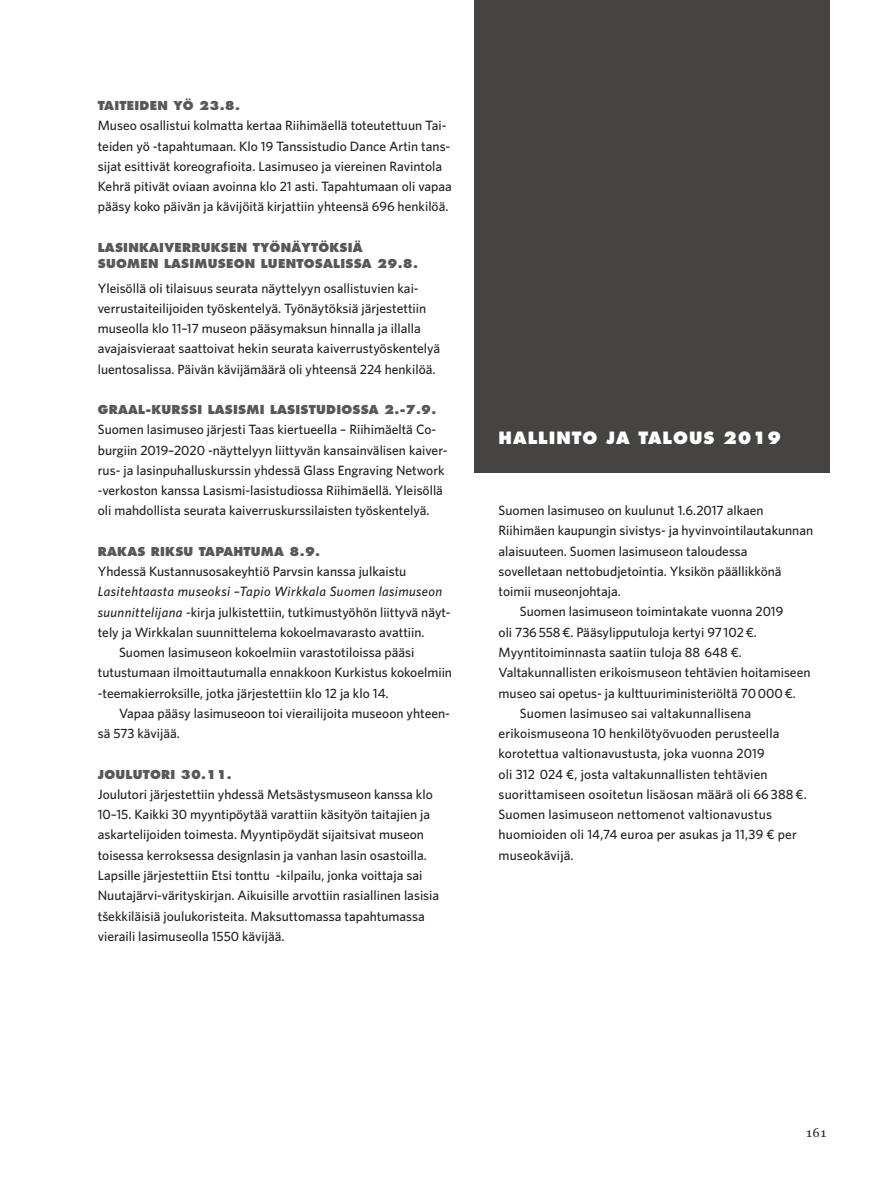
<style>
.page{position:relative;width:893px;height:1191px;background:#fff}
.page>*{position:absolute;margin:0;border:0;box-sizing:border-box;transform-origin:0 0}
.t1{font:800 16.5px "Futura";letter-spacing:.06em;color:#fff}
.t2{font:500 13.5px/20.2px "Whitney";color:#231f20}
.t3{font:italic 500 13.5px "Whitney";letter-spacing:.03em;color:#231f20}
.t4{font:13.5px "Arnhem Blond";color:#231f20}
.t5{font:800 12px "Futura";letter-spacing:.02em;color:#57585a}
.s1{font-style:italic}
</style>
<div class="page">
<div style="left:474px;top:0;width:355px;height:472px;background:#464442"></div>
<p class="t5" style="left:98px;top:98px;width:15px">TAITEI</p>
<p class="t5" style="left:140px;top:98px;width:20px">DEN</p>
<p class="t5" style="left:173px;top:98px;width:68px">YÖ 23.8.</p>
<p class="t2" style="left:98px;top:115px;width:356px">Museo osallistui kolmatta kertaa Riihimäellä toteutettuun Tai&shy;teiden yö -tapahtumaan. Klo 19 Tanssistudio Dance Artin tans&shy;sijat esittivät koreografioita. Lasimuseo ja viereinen Ravintola Kehrä pitivät oviaan avoinna klo 21 asti. Tapahtumaan oli vapaa pääsy koko päivän ja kävijöitä kirjattiin yhteensä 696 henkilöä.</p>
<p class="t5" style="left:98px;top:240px;width:18px">LASINKAIVERRUKSEN</p>
<p class="t5" style="left:253px;top:240px;width:39px">TYÖNÄYT</p>
<p class="t5" style="left:318px;top:240px;width:21px">ÖKSIÄ</p>
<p class="t5" style="left:98px;top:256px;width:20px">SUOMEN</p>
<p class="t5" style="left:164px;top:256px;width:10px">LASIMUSEON</p>
<p class="t5" style="left:261px;top:256px;width:10px">LUENTOSALISSA</p>
<p class="t5" style="left:377px;top:256px;width:42px">29.8.</p>
<p class="t2" style="left:98px;top:277px;width:344px">Yleisöllä oli tilaisuus seurata näyttelyyn osallistuvien kai&shy;verrustaiteilijoiden työskentelyä. Työnäytöksiä järjestettiin museolla klo 11–17 museon pääsymaksun hinnalla ja illalla avajaisvieraat saattoivat hekin seurata kaiverrustyöskentelyä luentosalissa. Päivän kävijämäärä oli yhteensä 224 henkilöä.</p>
<p class="t5" style="left:98px;top:402px;width:21px">GRAAL</p>
<p class="t5" style="left:145px;top:402px;width:16px">-KURSSI</p>
<p class="t5" style="left:208px;top:402px;width:17px">LASISMI</p>
<p class="t5" style="left:270px;top:402px;width:9px">LASISTU</p>
<p class="t5" style="left:326px;top:402px;width:20px">DIOSSA</p>
<p class="t5" style="left:384px;top:402px;width:54px">2.-7.9.</p>
<p class="t2" style="left:98px;top:419px;width:351px">Suomen lasimuseo järjesti Taas kiertueella – Riihimäeltä Co&shy;burgiin 2019–2020 -näyttelyyn liittyvän kansainvälisen kaiver&shy;rus- ja lasinpuhalluskurssin yhdessä Glass Engraving Network -verkoston kanssa Lasismi-lasistudiossa Riihimäellä. Yleisöllä oli mahdollista seurata kaiverruskurssilaisten työskentelyä.</p>
<p class="t5" style="left:98px;top:544px;width:20px">RAKAS</p>
<p class="t5" style="left:151px;top:544px;width:19px">RIKSU</p>
<p class="t5" style="left:199px;top:544px;width:36px">TA PAHTUMA</p>
<p class="t5" style="left:290px;top:544px;width:32px">8.9.</p>
<p class="t2" style="left:98px;top:561px;width:310px">Yhdessä Kustannusosakeyhtiö Parvsin kanssa julkaistu</p>
<p class="t3" style="left:98px;top:583px;width:346px">Lasitehtaasta museoksi –Tapio Wirkkala Suomen lasimuseon</p>
<p class="t2" style="left:98px;top:601px;width:354px"><span class="s1">suunnittelijana</span> -kirja julkistettiin, tutkimustyöhön liittyvä näyt-</p>
<p class="t2" style="left:98px;top:622px;width:328px">tely ja Wirkkalan suunnittelema kokoelmavarasto avattiin.</p>
<p class="t2" style="left:119px;top:642px;width:297px">Suomen lasimuseon kokoelmiin varastotiloissa pääsi</p>
<p class="t2" style="left:98px;top:662px;width:356px">tutustumaan ilmoittautumalla ennakkoon Kurkistus kokoelmiin</p>
<p class="t2" style="left:98px;top:682px;width:292px">-teemakierroksille, jotka järjestettiin klo 12 ja klo 14.</p>
<p class="t2" style="left:119px;top:703px;width:332px">Vapaa pääsy lasimuseoon toi vierailijoita museoon yhteen-</p>
<p class="t2" style="left:98px;top:723px;width:84px">sä 573 kävijää.</p>
<p class="t5" style="left:98px;top:766px;width:10px">JOULUTORI</p>
<p class="t5" style="left:181px;top:766px;width:53px">30.11.</p>
<p class="t2" style="left:98px;top:784px;width:343px">Joulutori järjestettiin yhdessä Metsästysmuseon kanssa klo 10–15. Kaikki 30 myyntipöytää varattiin käsityön taitajien ja askartelijoiden toimesta. Myyntipöydät sijaitsivat museon toisessa kerroksessa designlasin ja vanhan lasin osastoilla.<br>Lapsille järjestettiin Etsi tonttu -kilpailu, jonka voittaja sai Nuutajärvi-värityskirjan. Aikuisille arvottiin rasiallinen lasisia tšekkiläisiä joulukoristeita. Maksuttomassa tapahtumassa vieraili lasimuseolla 1550 kävijää.</p>
<p class="t1" style="left:499px;top:428px;width:284px">HALLINTO JA TALOUS 2019</p>
<p class="t2" style="left:499px;top:500px;width:267px">Suomen lasimuseo on kuulunut 1.6.2017 alkaen</p>
<p class="t2" style="left:499px;top:520px;width:316px">Riihimäen kaupungin sivistys- ja hyvinvointilautakunnan</p>
<p class="t2" style="left:499px;top:540px;width:251px">alaisuuteen. Suomen lasimuseon taloudessa</p>
<p class="t2" style="left:499px;top:561px;width:285px">sovelletaan nettobudjetointia. Yksikön päällikkönä</p>
<p class="t2" style="left:499px;top:581px;width:124px">toimii museonjohtaja.</p>
<p class="t2" style="left:520px;top:601px;width:265px">Suomen lasimuseon toimintakate vuonna 2019</p>
<p class="t2" style="left:499px;top:621px;width:260px">oli 736 558 €. Pääsylipputuloja kertyi 97 102 €.</p>
<p class="t2" style="left:499px;top:642px;width:245px">Myyntitoiminnasta saatiin tuloja 88 648 €.</p>
<p class="t2" style="left:499px;top:662px;width:313px">Valtakunnallisten erikoismuseon tehtävien hoitamiseen</p>
<p class="t2" style="left:499px;top:682px;width:299px">museo sai opetus- ja kulttuuriministeriöltä 70 000 €.</p>
<p class="t2" style="left:520px;top:702px;width:233px">Suomen lasimuseo sai valtakunnallisena</p>
<p class="t2" style="left:499px;top:723px;width:282px">erikoismuseona 10 henkilötyövuoden perusteella</p>
<p class="t2" style="left:499px;top:743px;width:268px">korotettua valtionavustusta, joka vuonna 2019</p>
<p class="t2" style="left:499px;top:763px;width:271px">oli 312 024 €, josta valtakunnallisten tehtävien</p>
<p class="t2" style="left:499px;top:783px;width:310px">suorittamiseen osoitetun lisäosan määrä oli 66 388 €.</p>
<p class="t2" style="left:499px;top:804px;width:275px">Suomen lasimuseon nettomenot valtionavustus</p>
<p class="t2" style="left:499px;top:824px;width:300px">huomioiden oli 14,74 euroa per asukas ja 11,39 € per</p>
<p class="t2" style="left:499px;top:844px;width:77px">museokävijä.</p>
<p class="t4" style="left:805px;top:1125px;width:23px">161</p>
</div>
